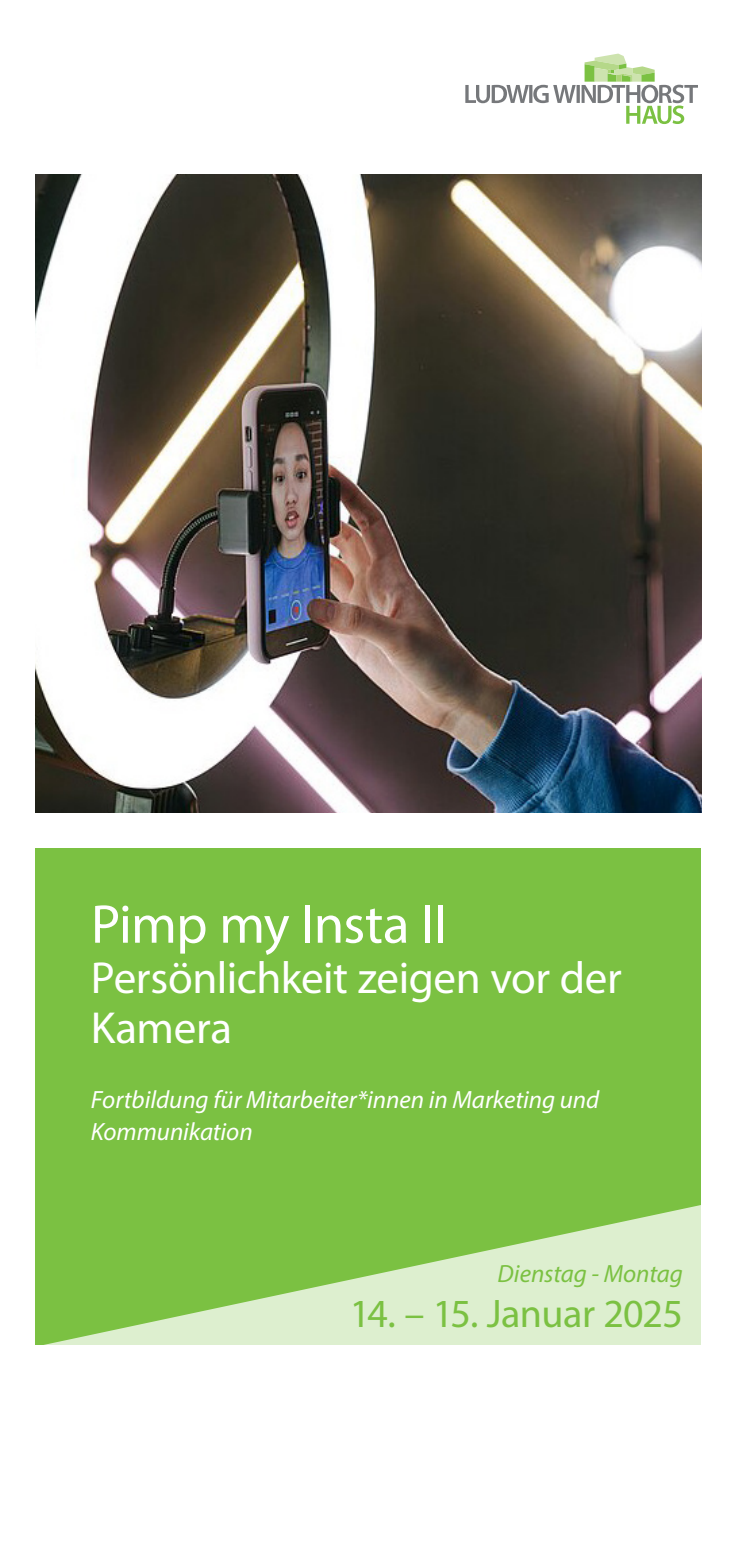
<style>
.page{position:relative;width:745px;height:1556px;background:#fff}
.page>*{position:absolute;margin:0;border:0;box-sizing:border-box;transform-origin:0 0}
.Titel{font:55px "Myriad Pro";letter-spacing:-.015em;color:#fff}
.Untertitel{font:45px/50px "Myriad Pro";letter-spacing:-.01em;color:#fff}
.Seite_1_Datum{font:40px "Myriad Pro";letter-spacing:-.015em;color:#7bc142}
.Untertitel-2{font:italic 25px/32.5px "Myriad Pro";color:#fff}
.Seite_1_Wochentag{font:italic 25px "Myriad Pro";color:#7bc142}
</style>
<div class="page">
<div style="left:35px;top:848px;width:666px;height:496px;background:#7bc142"></div>
<svg style="left:37px;top:1205px;width:664px;height:140px"></svg>
<svg style="left:465px;top:54px;width:232px;height:70px"></svg>
<img style="left:35px;top:175px;width:666px;height:638px">
<p class="Titel" style="left:91px;top:890px;width:357px">Pimp my Insta II</p>
<p class="Untertitel" style="left:91px;top:952px;width:532px">Persönlichkeit zeigen vor der<br>Kamera</p>
<p class="Untertitel-2" style="left:91px;top:1082px;width:509px">Fortbildung für Mitarbeiter*innen in Marketing und<br>Kommunikation</p>
<p class="Seite_1_Wochentag" style="left:497px;top:1258px;width:187px">Dienstag - Montag</p>
<p class="Seite_1_Datum" style="left:349px;top:1288px;width:334px">14. – 15. Januar 2025</p>
</div>
